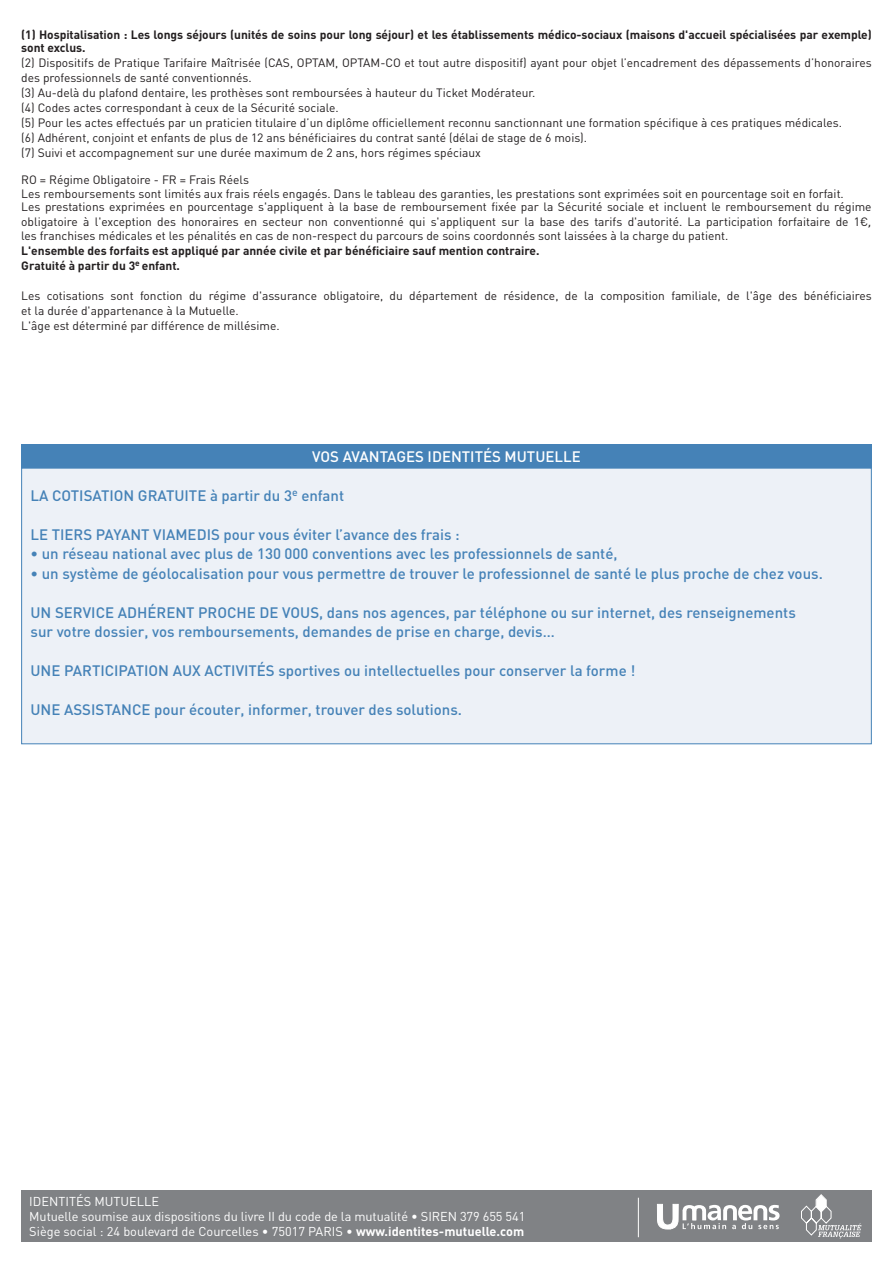
<style>
.page{position:relative;width:893px;height:1263px;background:#fff}
.page>*{position:absolute;margin:0;border:0;box-sizing:border-box;transform-origin:0 0}
.t1{font:500 15px/19.5px "DIN";color:#4582b7}
.t2{font:500 15px "DIN";color:#fff}
.t3{font:12.75px/15px "DIN";letter-spacing:-.005em;color:#fff}
.t4{font:12px/15px "DIN";color:#231f20}
.t5{font:700 12px/13.5px "DIN";letter-spacing:-.005em;color:#231f20}
.s1{font-style:italic;font-size:13.5px}
.s2{font-weight:700}
</style>
<div class="page">
<div style="left:21px;top:444px;width:851px;height:24px;background:#4582b7"></div>
<div style="left:22px;top:468px;width:849px;height:276px;background:#edf1f7"></div>
<div style="left:21px;top:1191px;width:851px;height:51px;background:#808285"></div>
<svg style="left:657px;top:1204px;width:123px;height:25px"></svg>
<svg style="left:801px;top:1194px;width:60px;height:44px"></svg>
<hr style="left:638px;top:1198px;width:1px;height:39px;background:#fff">
<p class="t5" style="left:21px;top:27px;width:852px">(1) Hospitalisation : Les longs séjours (unités de soins pour long séjour) et les établissements médico-sociaux (maisons d'accueil spécialisées par exemple) sont exclus.</p>
<p class="t4" style="left:21px;top:55px;width:852px">(2) Dispositifs de Pratique Tarifaire Maîtrisée (CAS, OPTAM, OPTAM-CO et tout autre dispositif) ayant pour objet l’encadrement des dépassements d’honoraires des professionnels de santé conventionnés.<br>(3) Au-delà du plafond dentaire, les prothèses sont remboursées à hauteur du Ticket Modérateur.<br>(4) Codes actes correspondant à ceux de la Sécurité sociale.<br>(5) Pour les actes effectués par un praticien titulaire d’un diplôme officiellement reconnu sanctionnant une formation spécifique à ces pratiques médicales.<br>(6) Adhérent, conjoint et enfants de plus de 12 ans bénéficiaires du contrat santé (délai de stage de 6 mois).<br>(7) Suivi et accompagnement sur une durée maximum de 2 ans, hors régimes spéciaux</p>
<p class="t4" style="left:21px;top:173px;width:852px;line-height:13.5px">RO = Régime Obligatoire - FR = Frais Réels<br>Les remboursements sont limités aux frais réels engagés. Dans le tableau des garanties, les prestations sont exprimées soit en pourcentage soit en forfait.<br>Les prestations exprimées en pourcentage s'appliquent à la base de remboursement fixée par la Sécurité sociale et incluent le remboursement du régime</p>
<p class="t4" style="left:21px;top:215px;width:852px;line-height:13.5px">obligatoire à l'exception des honoraires en secteur non conventionné qui s'appliquent sur la base des tarifs d'autorité. La participation forfaitaire de 1€<span class="s1">, </span>les franchises médicales et les pénalités en cas de non-respect du parcours de soins coordonnés sont laissées à la charge du patient.</p>
<p class="t5" style="left:21px;top:242px;width:520px;line-height:15px">L'ensemble des forfaits est appliqué par année civile et par bénéficiaire sauf mention contraire.<br>Gratuité à partir du 3<sup>e</sup> enfant.</p>
<p class="t4" style="left:21px;top:287px;width:852px">Les cotisations sont fonction du régime d'assurance obligatoire, du département de résidence, de la composition familiale, de l'âge des bénéficiaires et la durée d'appartenance à la Mutuelle.<br>L'âge est déterminé par différence de millésime.</p>
<p class="t2" style="left:312px;top:447px;width:270px">VOS AVANTAGES IDENTITÉS MUTUELLE</p>
<p class="t1" style="left:31px;top:485px;width:315px">LA COTISATION GRATUITE à partir du 3<sup>e</sup> enfant</p>
<p class="t1" style="left:31px;top:524px;width:431px">LE TIERS PAYANT VIAMEDIS pour vous éviter l’avance des frais :</p>
<p class="t1" style="left:31px;top:543px;width:589px">• un réseau national avec plus de 130 000 conventions avec les professionnels de santé,</p>
<p class="t1" style="left:31px;top:563px;width:794px">• un système de géolocalisation pour vous permettre de trouver le professionnel de santé le plus proche de chez vous.</p>
<p class="t1" style="left:31px;top:602px;width:767px">UN SERVICE ADHÉRENT PROCHE DE VOUS, dans nos agences, par téléphone ou sur internet, des renseignements sur votre dossier, vos remboursements, demandes de prise en charge, devis…</p>
<p class="t1" style="left:31px;top:660px;width:606px">UNE PARTICIPATION AUX ACTIVITÉS sportives ou intellectuelles pour conserver la forme !</p>
<p class="t1" style="left:31px;top:699px;width:433px">UNE ASSISTANCE pour écouter, informer, trouver des solutions.</p>
<p class="t3" style="left:29px;top:1193px;width:498px">IDENTITÉS MUTUELLE<br>Mutuelle soumise aux dispositions du livre II du code de la mutualité • SIREN 379 655 541<br>Siège social : 24 boulevard de Courcelles • 75017 PARIS • <span class="s2">www.identites-mutuelle.com</span></p>
</div>
